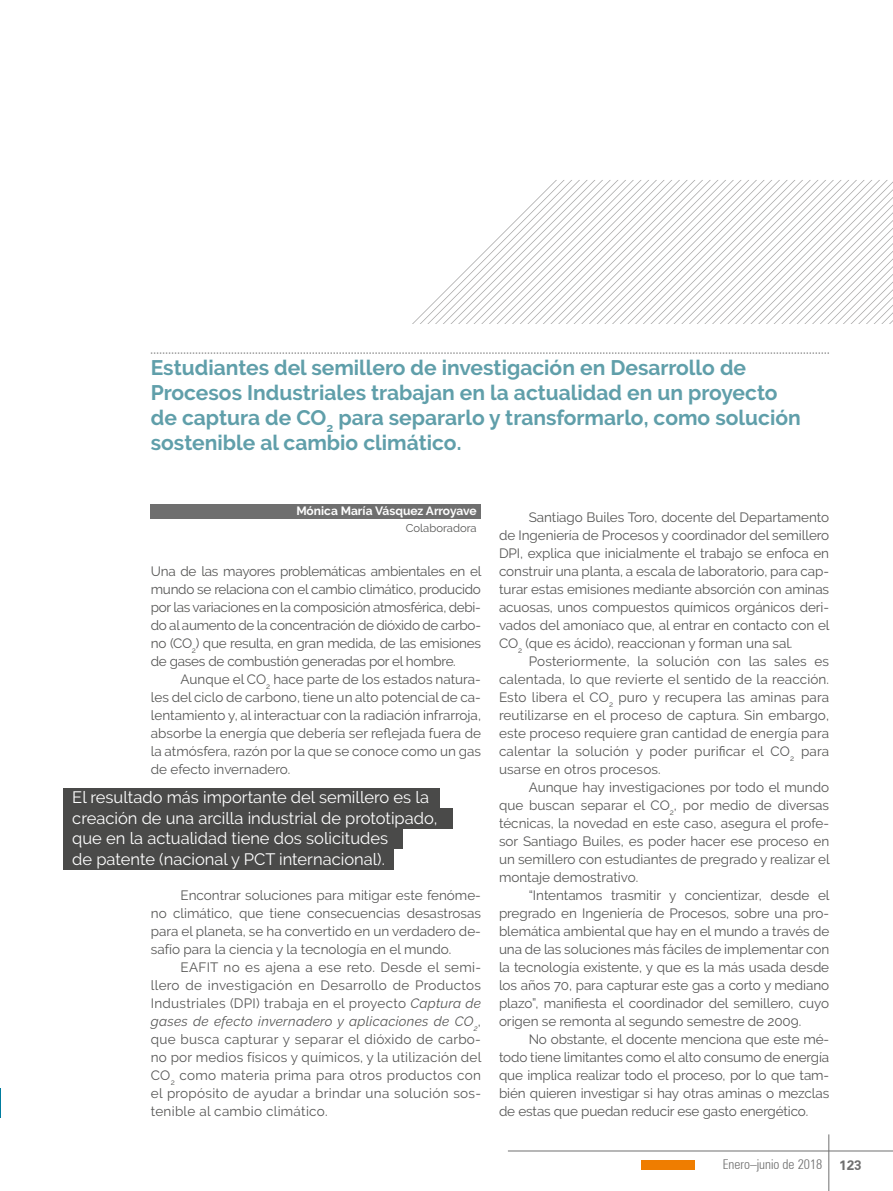
<style>
.page{position:relative;width:893px;height:1191px;background:#fff}
.page>*{position:absolute;margin:0;border:0;box-sizing:border-box;transform-origin:0 0}
.t1{font:700 21px/25.2px "Raleway";color:#609faa}
.t2{font:16.5px/20.4px "Raleway";color:#fff}
.t3{font:13.5px/18px "Raleway";letter-spacing:-.005em;color:#575756;text-align:justify}
.t4{font:300 condensed 13.5px "Zurich BT";color:#6f6f6f}
.t5{font:700 12px "Raleway";color:#fff}
.t6{font:11.25px "Raleway";color:#575756}
.s1{font-style:italic}
.s2{font-weight:700;font-stretch:normal}
</style>
<div class="page">
<div style="left:151px;top:504px;width:330px;height:14px;background:#6f6f6f"></div>
<svg style="left:151px;top:353px;width:678px;height:1px"></svg>
<hr style="left:0;top:1088px;width:1px;height:30px;background:#007c9f">
<div style="left:64px;top:808px;width:389px;height:20px;background:#4a4a49"></div>
<div style="left:64px;top:828px;width:339px;height:21px;background:#4a4a49"></div>
<div style="left:64px;top:788px;width:376px;height:20px;background:#4a4a49"></div>
<div style="left:64px;top:849px;width:330px;height:20px;background:#4a4a49"></div>
<svg style="left:412px;top:180px;width:481px;height:144px"></svg>
<hr style="left:828px;top:1134px;width:1px;height:57px;background:#6f6f6f">
<hr style="left:508px;top:1150px;width:385px;height:1px;background:#6f6f6f">
<div style="left:641px;top:1160px;width:54px;height:9px;background:#ef7d00"></div>
<h1 class="t1" style="left:151px;top:355px;width:651px">Estudiantes del semillero de investigación en Desarrollo de Procesos Industriales trabajan en la actualidad en un proyecto de captura de CO<sub>2</sub> para separarlo y transformarlo, como solución sostenible al cambio climático.</h1>
<p class="t5" style="left:296px;top:504px;width:182px">Mónica María Vásquez Arroyave</p>
<p class="t6" style="left:406px;top:521px;width:72px">Colaboradora</p>
<p class="t3" style="left:151px;top:562px;width:332px">Una de las mayores problemáticas ambientales en el mundo se relaciona con el cambio climático, producido por las variaciones en la composición atmosférica, debi&shy;do al aumento de la concentración de dióxido de carbo&shy;no (CO<sub>2</sub>) que resulta, en gran medida, de las emisiones de gases de combustión generadas por el hombre.</p>
<p class="t3" style="left:151px;top:670px;width:332px;text-indent:30px">Aunque el CO<sub>2</sub> hace parte de los estados natura&shy;les del ciclo de carbono, tiene un alto potencial de ca&shy;lentamiento y, al interactuar con la radiación infrarroja, absorbe la energía que debería ser reflejada fuera de la atmósfera, razón por la que se conoce como un gas de efecto invernadero.</p>
<p class="t2" style="left:72px;top:787px;width:358px">El resultado más importante del semillero es la</p>
<p class="t2" style="left:72px;top:807px;width:367px">creación de una arcilla industrial de prototipado, que en la actualidad tiene dos solicitudes</p>
<p class="t2" style="left:72px;top:848px;width:314px">de patente (nacional y PCT internacional).</p>
<p class="t3" style="left:151px;top:886px;width:332px;text-indent:30px">Encontrar soluciones para mitigar este fenóme&shy;no climático, que tiene consecuencias desastrosas para el planeta, se ha convertido en un verdadero de&shy;safío para la ciencia y la tecnología en el mundo.</p>
<p class="t3" style="left:151px;top:958px;width:332px;text-indent:30px">EAFIT no es ajena a ese reto. Desde el semi&shy;llero de investigación en Desarrollo de Productos Industriales (DPI) trabaja en el proyecto <span class="s1">Captura de gases de efecto invernadero y aplicaciones de CO</span><sub>2</sub>, que busca capturar y separar el dióxido de carbo&shy;no por medios físicos y químicos, y la utilización del CO<sub>2</sub> como materia prima para otros productos con el propósito de ayudar a brindar una solución sos&shy;tenible al cambio climático.</p>
<p class="t3" style="left:499px;top:508px;width:332px;text-indent:30px">Santiago Builes Toro, docente del Departamento de Ingeniería de Procesos y coordinador del semillero DPI, explica que inicialmente el trabajo se enfoca en construir una planta, a escala de laboratorio, para cap&shy;turar estas emisiones mediante absorción con aminas acuosas, unos compuestos químicos orgánicos deri&shy;vados del amoníaco que, al entrar en contacto con el CO<sub>2</sub> (que es ácido), reaccionan y forman una sal.</p>
<p class="t3" style="left:499px;top:652px;width:332px;text-indent:30px">Posteriormente, la solución con las sales es calentada, lo que revierte el sentido de la reacción.<br>Esto libera el CO<sub>2</sub> puro y recupera las aminas para reutilizarse en el proceso de captura. Sin embargo, este proceso requiere gran cantidad de energía para calentar la solución y poder purificar el CO<sub>2</sub> para usarse en otros procesos.</p>
<p class="t3" style="left:499px;top:778px;width:332px;text-indent:30px">Aunque hay investigaciones por todo el mundo que buscan separar el CO<sub>2</sub>, por medio de diversas técnicas, la novedad en este caso, asegura el profe&shy;sor Santiago Builes, es poder hacer ese proceso en un semillero con estudiantes de pregrado y realizar el montaje demostrativo.</p>
<p class="t3" style="left:499px;top:886px;width:332px;text-indent:30px">“Intentamos trasmitir y concientizar, desde el pregrado en Ingeniería de Procesos, sobre una pro&shy;blemática ambiental que hay en el mundo a través de una de las soluciones más fáciles de implementar con la tecnología existente, y que es la más usada desde los años 70, para capturar este gas a corto y mediano plazo”, manifiesta el coordinador del semillero, cuyo origen se remonta al segundo semestre de 2009.</p>
<p class="t3" style="left:499px;top:1030px;width:332px;text-indent:30px">No obstante, el docente menciona que este mé&shy;todo tiene limitantes como el alto consumo de energía que implica realizar todo el proceso, por lo que tam&shy;bién quieren investigar si hay otras aminas o mezclas de estas que puedan reducir ese gasto energético.</p>
<p class="t4" style="left:723px;top:1156px;width:140px">Enero–junio de 2018 <span class="s2">123</span></p>
</div>
